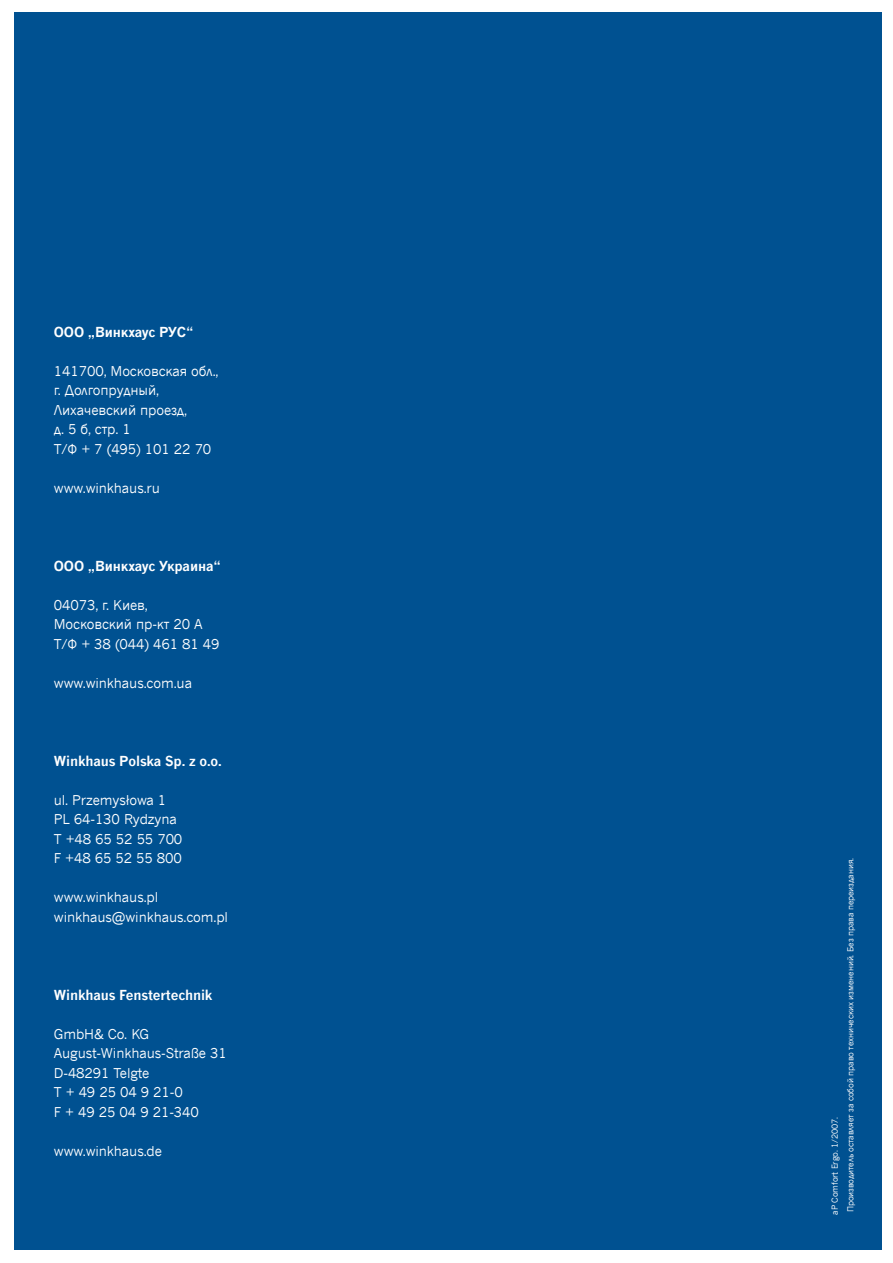
<style>
.page{position:relative;width:893px;height:1263px;background:#fff}
.page>*{position:absolute;margin:0;border:0;box-sizing:border-box;transform-origin:0 0}
.t1{font:13.5px/19.5px "News Gothic CE";letter-spacing:-.01em;color:#fff}
.t2{font:13.5px/19.5px "News Gothic Cyr";letter-spacing:-.01em;color:#fff}
.t3{font:700 13.5px "News Gothic CE";letter-spacing:-.01em;color:#fff}
.t4{font:700 13.5px "News Gothic Cyr";letter-spacing:-.01em;color:#fff}
.t5{font:8.25px/15.8px "News Gothic Cyr";letter-spacing:-.01em;color:#fff}
</style>
<div class="page">
<div style="left:14px;top:13px;width:867px;height:1237px;background:#005191"></div>
<p class="t4" style="left:54px;top:323px;width:141px">ООО „Винкхаус РУС“</p>
<p class="t2" style="left:54px;top:361px;width:166px">141700, Московская обл., г. Долгопрудный,<br>Лихачевский проезд,<br>д. 5 б, стр. 1<br>Т/Ф + 7 (495) 101 22 70</p>
<p class="t2" style="left:54px;top:478px;width:108px">www.winkhaus.ru</p>
<p class="t4" style="left:54px;top:557px;width:169px">ООО „Винкхаус Украина“</p>
<p class="t2" style="left:54px;top:595px;width:167px">04073, г. Киев,<br>Московский пр-кт 20 А<br>Т/Ф + 38 (044) 461 81 49</p>
<p class="t2" style="left:54px;top:673px;width:140px">www.winkhaus.com.ua</p>
<p class="t3" style="left:54px;top:752px;width:169px">Winkhaus Polska Sp. z o.o.</p>
<p class="t1" style="left:54px;top:790px;width:130px">ul. Przemysłowa 1<br>PL 64-130 Rydzyna<br>T +48 65 52 55 700<br>F +48 65 52 55 800</p>
<p class="t1" style="left:54px;top:887px;width:176px">www.winkhaus.pl winkhaus@winkhaus.com.pl</p>
<p class="t3" style="left:54px;top:986px;width:160px">Winkhaus Fenstertechnik</p>
<p class="t1" style="left:54px;top:1024px;width:175px">GmbH&amp; Co. KG<br>August-Winkhaus-Straße 31<br>D-48291 Telgte<br>T + 49 25 04 9 21-0<br>F + 49 25 04 9 21-340</p>
<p class="t1" style="left:54px;top:1141px;width:110px">www.winkhaus.de</p>
<p class="t5" style="left:827px;top:1212px;width:356px;text-indent:-2px;rotate:-90deg">aP Comfort Ergo. 1/2007.<br>Производитель оставляет за собой право технических изменений. Без права переиздания.</p>
</div>
